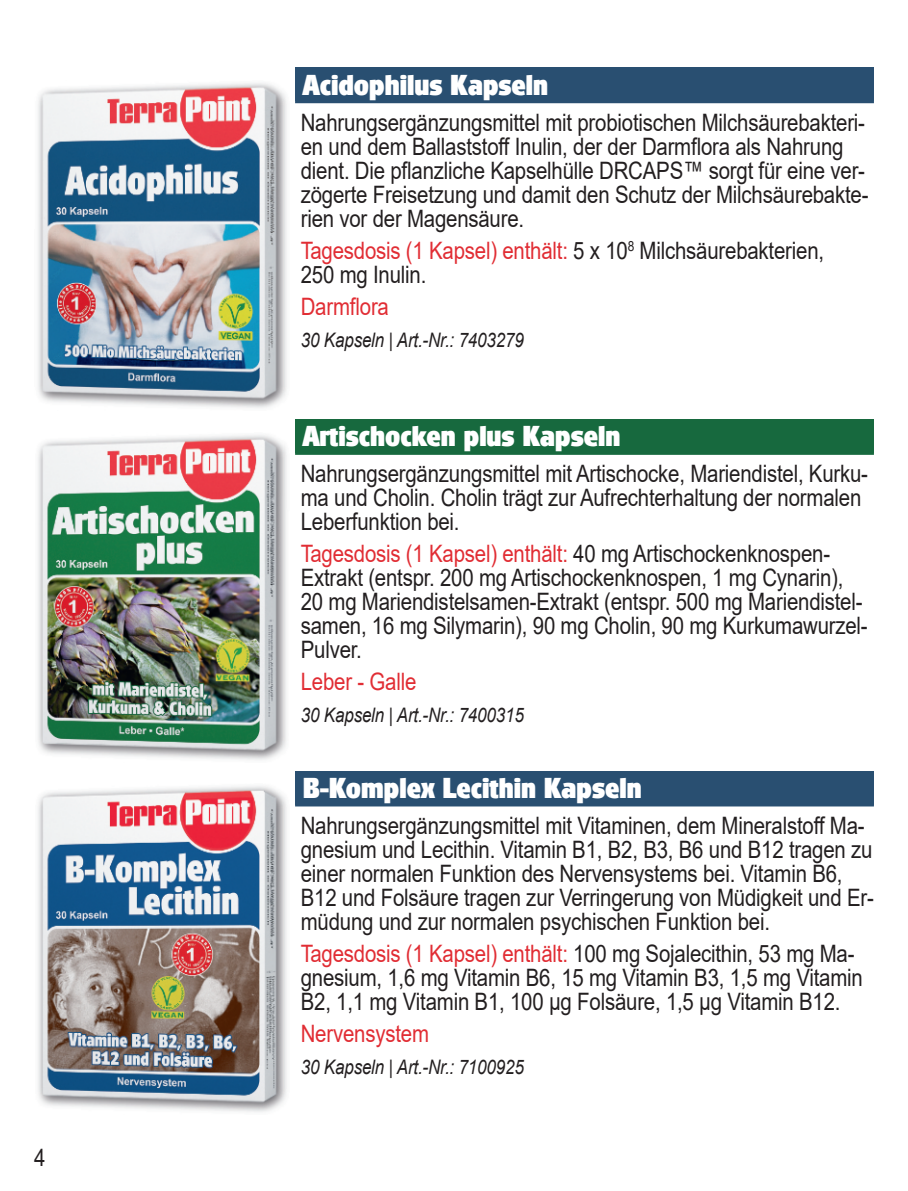
<style>
.page{position:relative;width:908px;height:1191px;background:#fff}
.page>*{position:absolute;margin:0;border:0;box-sizing:border-box;transform-origin:0 0}
.t1{font:28px "Palent";color:#fff}
.t2{font:24px/24px "Arial";letter-spacing:-.01em;color:#231f20;scale:.85 1}
.t3{font:24px "Arial";letter-spacing:-.01em;color:#e12d34;scale:.85 1}
.t4{font:italic 20px "Arial";letter-spacing:-.01em;color:#231f20;scale:.85 1}
.s1{color:#e12d34}
</style>
<div class="page">
<hr style="left:295px;top:99px;width:578px;height:4px;background:#294f71">
<div style="left:295px;top:68px;width:578px;height:33px;background:#294f71"></div>
<svg style="left:295px;top:453px;width:578px;height:2px"></svg>
<div style="left:295px;top:419px;width:578px;height:34px;background:#17693e"></div>
<hr style="left:295px;top:802px;width:578px;height:4px;background:#294f71">
<div style="left:295px;top:771px;width:578px;height:33px;background:#294f71"></div>
<img style="left:283px;top:93px;width:4px;height:305px">
<img style="left:38px;top:83px;width:245px;height:325px">
<img style="left:283px;top:445px;width:4px;height:305px">
<img style="left:38px;top:435px;width:245px;height:325px">
<img style="left:283px;top:796px;width:4px;height:305px">
<img style="left:38px;top:786px;width:245px;height:326px">
<p class="t2" style="left:34px;top:1147px;width:15px">4</p>
<p class="t1" style="left:303px;top:68px;width:246px">Acidophilus Kapseln</p>
<p class="t2" style="left:300px;top:112px;width:669px">Nahrungsergänzungsmittel mit probiotischen Milchsäurebakteri&shy;en und dem Ballaststoff Inulin, der der Darmflora als Nahrung dient. Die pflanzliche Kapselhülle DRCAPS™ sorgt für eine ver&shy;zögerte Freisetzung und damit den Schutz der Milchsäurebakte&shy;rien vor der Magensäure.</p>
<p class="t2" style="left:300px;top:240px;width:617px"><span class="s1">Tagesdosis (1 Kapsel) enthält:</span> 5 x 10<sup>8</sup> Milchsäurebakterien,<br>250 mg Inulin.</p>
<p class="t3" style="left:300px;top:297px;width:105px">Darmflora</p>
<p class="t4" style="left:300px;top:332px;width:264px">30 Kapseln | Art.-Nr.: 7403279</p>
<p class="t1" style="left:303px;top:419px;width:318px">Artischocken plus Kapseln</p>
<p class="t2" style="left:300px;top:464px;width:668px">Nahrungsergänzungsmittel mit Artischocke, Mariendistel, Kurku&shy;ma und Cholin. Cholin trägt zur Aufrechterhaltung der normalen<br>Leberfunktion bei.</p>
<p class="t2" style="left:300px;top:544px;width:668px"><span class="s1">Tagesdosis (1 Kapsel) enthält:</span> 40 mg Artischockenknospen-Extrakt (entspr. 200 mg Artischockenknospen, 1 mg Cynarin), 20 mg Mariendistelsamen-Extrakt (entspr. 500 mg Mariendistel&shy;samen, 16 mg Silymarin), 90 mg Cholin, 90 mg Kurkumawurzel-Pulver.</p>
<p class="t3" style="left:300px;top:673px;width:137px">Leber - Galle</p>
<p class="t4" style="left:300px;top:708px;width:264px">30 Kapseln | Art.-Nr.: 7400315</p>
<p class="t1" style="left:303px;top:771px;width:340px">B-Komplex Lecithin Kapseln</p>
<p class="t2" style="left:300px;top:815px;width:675px">Nahrungsergänzungsmittel mit Vitaminen, dem Mineralstoff Ma&shy;gnesium und Lecithin. Vitamin B1, B2, B3, B6 und B12 tragen zu einer normalen Funktion des Nervensystems bei. Vitamin B6, B12 und Folsäure tragen zur Verringerung von Müdigkeit und Er&shy;müdung und zur normalen psychischen Funktion bei.</p>
<p class="t2" style="left:300px;top:943px;width:662px"><span class="s1">Tagesdosis (1 Kapsel) enthält:</span> 100 mg Sojalecithin, 53 mg Ma&shy;gnesium, 1,6 mg Vitamin B6, 15 mg Vitamin B3, 1,5 mg Vitamin<br>B2, 1,1 mg Vitamin B1, 100 µg Folsäure, 1,5 µg Vitamin B12.</p>
<p class="t3" style="left:300px;top:1024px;width:152px">Nervensystem</p>
<p class="t4" style="left:300px;top:1059px;width:264px">30 Kapseln | Art.-Nr.: 7100925</p>
</div>
